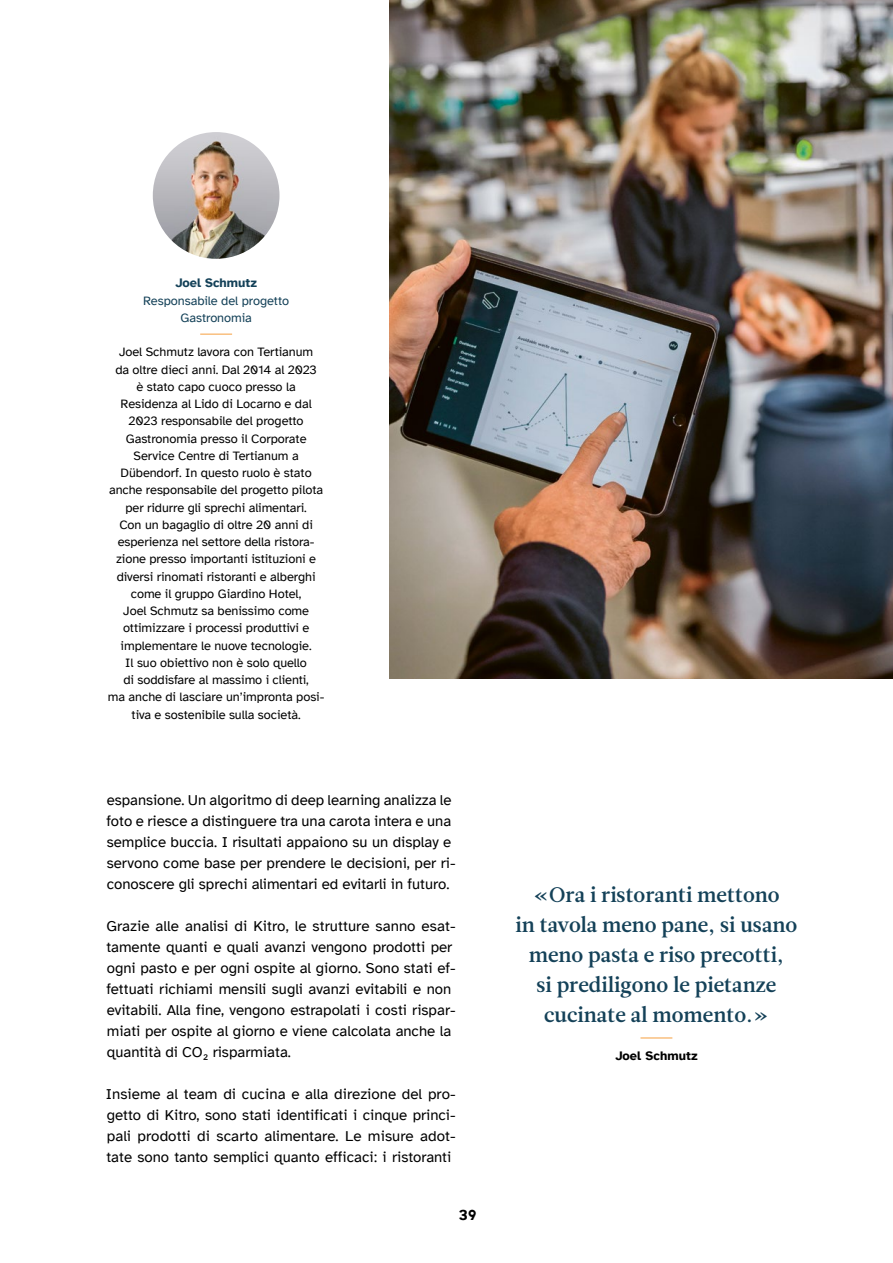
<style>
.page{position:relative;width:893px;height:1263px;background:#fff}
.page>*{position:absolute;margin:0;border:0;box-sizing:border-box;transform-origin:0 0}
.t1{font:21px/30px "Leitura News Roman 3";color:#144158;text-align:center}
.Paragraph{font:15px/21px "Atkinson Hyperlegible";color:#000}
.Seitenzahl{font:700 15px "Atkinson Hyperlegible";color:#000}
.Portrait_Paragraph{font:12.75px/17.2px "Atkinson Hyperlegible";letter-spacing:-.005em;color:#000;text-align:center}
.Portrait_Paragraph-2{font:12.75px/17.2px "Atkinson Hyperlegible";letter-spacing:-.005em;color:#144158;text-align:center}
.Portrait_Titel{font:700 12.75px "Atkinson Hyperlegible";color:#144158}
.Name_Quote{font:700 12.75px "Atkinson Hyperlegible";letter-spacing:.005em;color:#000}
</style>
<div class="page">
<img style="left:389px;top:0;width:504px;height:679px">
<img style="left:153px;top:132px;width:126px;height:127px;border-radius:63px">
<hr style="left:200px;top:334px;width:32px;height:1px;background:#f6a03f">
<hr style="left:640px;top:1037px;width:32px;height:1px;background:#f6a03f">
<p class="Portrait_Titel" style="left:175px;top:275px;width:83px">Joel Schmutz</p>
<p class="Portrait_Paragraph-2" style="left:143px;top:292px;width:147px">Responsabile del progetto<br>Gastronomia</p>
<p class="Portrait_Paragraph" style="left:108px;top:344px;width:218px">Joel Schmutz lavora con Tertianum<br>da oltre dieci anni. Dal 2014 al 2023<br>è stato capo cuoco presso la Residenza al Lido di Locarno e dal 2023 responsabile del progetto Gastronomia presso il Corporate Service Centre di Tertianum a Dübendorf. In questo ruolo è stato anche responsabile del progetto pilota per ridurre gli sprechi alimentari.<br>Con un bagaglio di oltre 20 anni di esperienza nel settore della ristora&shy;zione presso importanti istituzioni e diversi rinomati ristoranti e alberghi come il gruppo Giardino Hotel,<br>Joel Schmutz sa benissimo come ottimizzare i processi produttivi e implementare le nuove tecnologie.<br>Il suo obiettivo non è solo quello<br>di soddisfare al massimo i clienti,<br>ma anche di lasciare un’impronta posi&shy;tiva e sostenibile sulla società.</p>
<p class="Paragraph" style="left:107px;top:789px;width:351px">espansione. Un algoritmo di deep learning analizza le foto e riesce a distinguere tra una carota intera e una semplice buccia. I risultati appaiono su un display e servono come base per prendere le decisioni, per ri&shy;conoscere gli sprechi alimentari ed evitarli in futuro.</p>
<p class="Paragraph" style="left:106px;top:915px;width:351px">Grazie alle analisi di Kitro, le strutture sanno esat&shy;tamente quanti e quali avanzi vengono prodotti per ogni pasto e per ogni ospite al giorno. Sono stati ef&shy;fettuati richiami mensili sugli avanzi evitabili e non evitabili. Alla fine, vengono estrapolati i costi rispar&shy;miati per ospite al giorno e viene calcolata anche la quantità di CO</p>
<p class="Paragraph" style="left:203px;top:1050px;width:7px">²</p>
<p class="Paragraph" style="left:213px;top:1041px;width:80px">risparmiata.</p>
<p class="Paragraph" style="left:106px;top:1083px;width:351px;text-align:justify">Insieme al team di cucina e alla direzione del pro&shy;getto di Kitro, sono stati identificati i cinque princi&shy;pali prodotti di scarto alimentare. Le misure adot&shy;tate sono tanto semplici quanto efficaci: i ristoranti</p>
<p class="Seitenzahl" style="left:459px;top:1206px;width:19px">39</p>
<p class="t1" style="left:516px;top:880px;width:283px">«Ora i ristoranti mettono<br>in tavola meno pane, si usano meno pasta e riso precotti,<br>si prediligono le pietanze cucinate al momento.»</p>
<p class="Name_Quote" style="left:615px;top:1048px;width:84px">Joel Schmutz</p>
</div>
